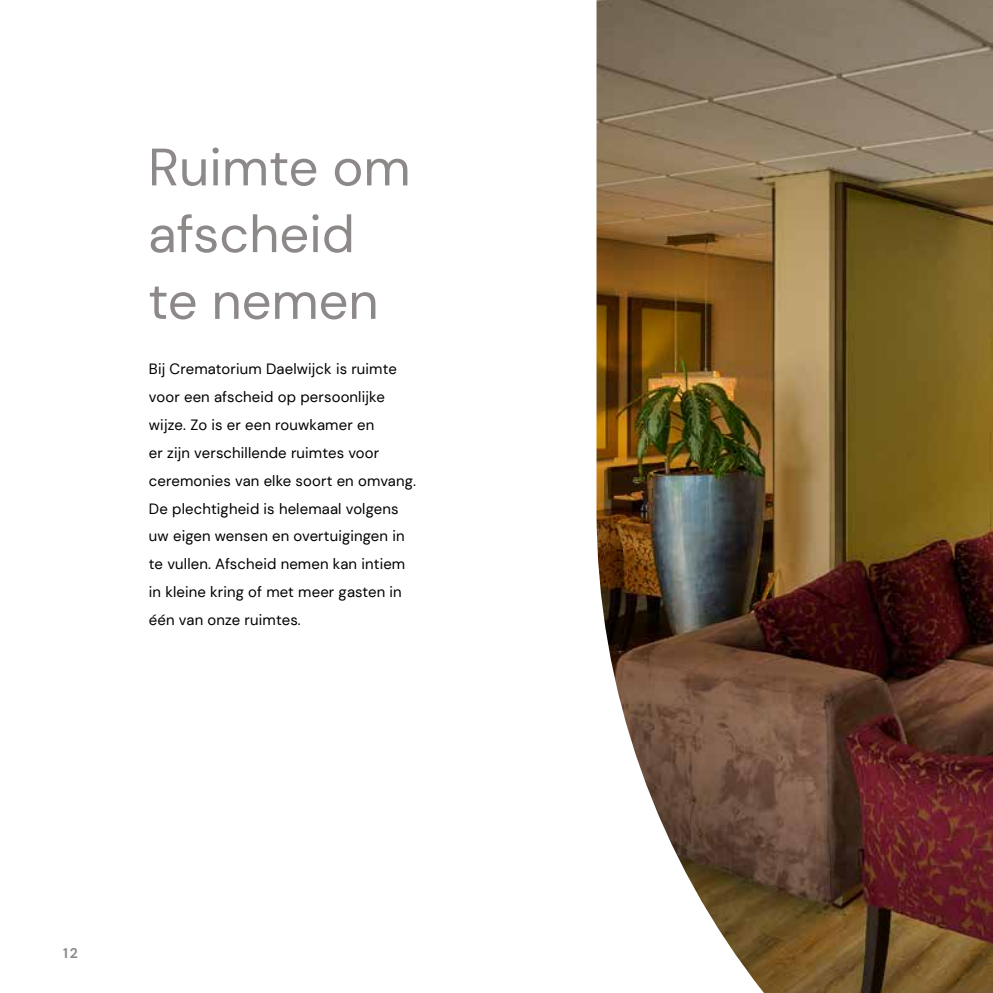
<style>
.page{position:relative;width:993px;height:993px;background:#fff}
.page>*{position:absolute;margin:0;border:0;box-sizing:border-box;transform-origin:0 0}
.t1{font:52.5px/66.7px "DM Sans";color:#8e8989}
.t2{font:14.88px/27.8px "DM Sans";letter-spacing:.01em;color:#000}
.t3{font:700 14px "DM Sans";color:#8e8989}
</style>
<div class="page">
<img style="left:596px;top:0;width:396px;height:992px">
<h1 class="t1" style="left:148px;top:133px;width:264px">Ruimte om afscheid te nemen</h1>
<p class="t2" style="left:149px;top:355px;width:268px">Bij Crematorium Daelwijck is ruimte voor een afscheid op persoonlijke wijze. Zo is er een rouwkamer en<br>er zijn verschillende ruimtes voor ceremonies van elke soort en omvang.<br>De plechtigheid is helemaal volgens uw eigen wensen en overtuigingen in te vullen. Afscheid nemen kan intiem in kleine kring of met meer gasten in één van onze ruimtes.</p>
<p class="t3" style="left:63px;top:944px;width:16px">12</p>
</div>
